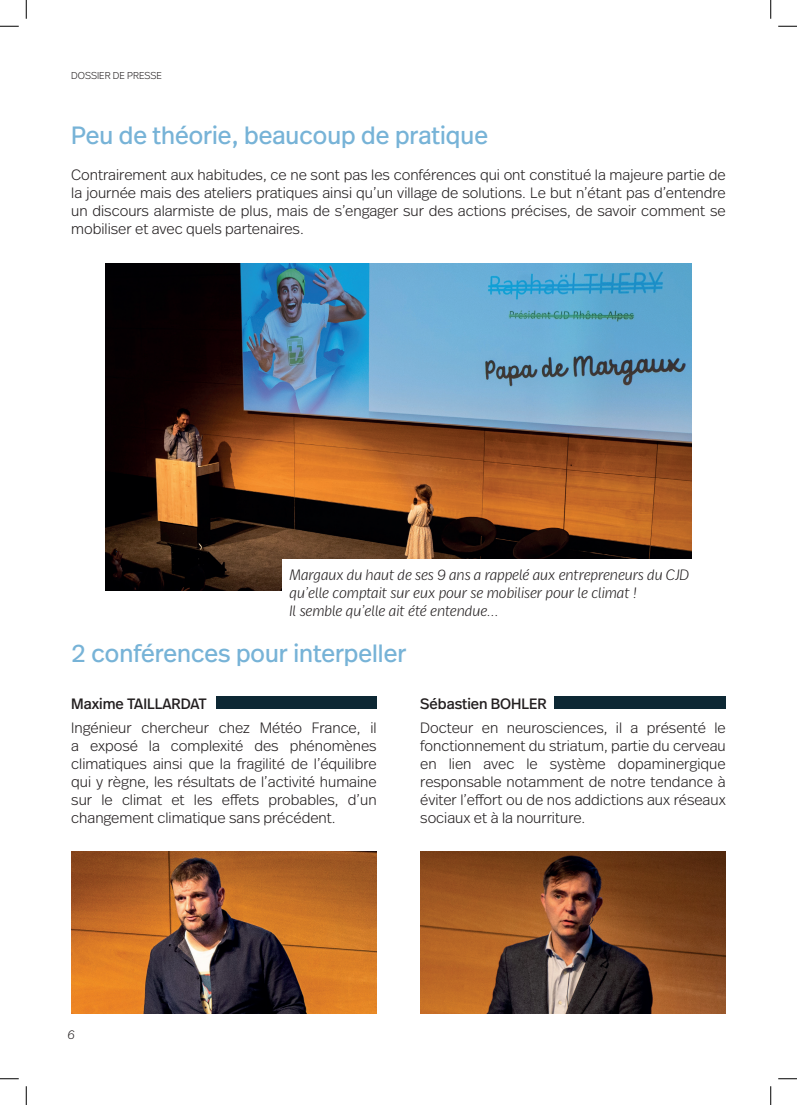
<style>
.page{position:relative;width:797px;height:1105px;background:#fff}
.page>*{position:absolute;margin:0;border:0;box-sizing:border-box;transform-origin:0 0}
.t1{font:25px "Real Head Pro";color:#77b3d7}
.t2{font:300 15px/18px "Real Head Pro";color:#231f20;text-align:justify}
.t3{font:italic 300 15px/18px "Real Head Pro";color:#231f20}
.t4{font:15px "Real Head Pro";color:#231f20}
.t5{font:italic 300 12.5px "Real Head Pro";color:#231f20}
.t6{font:300 10px "Real Head Pro";color:#231f20}
</style>
<div class="page">
<img style="left:105px;top:264px;width:586px;height:326px">
<div style="left:282px;top:560px;width:414px;height:65px;background:#fff"></div>
<img style="left:71px;top:852px;width:306px;height:161px">
<img style="left:420px;top:852px;width:305px;height:161px">
<div style="left:216px;top:697px;width:161px;height:12px;background:#0d2834"></div>
<div style="left:554px;top:697px;width:171px;height:12px;background:#0d2834"></div>
<svg style="left:0;top:25px;width:19px;height:2px"></svg>
<svg style="left:778px;top:25px;width:19px;height:2px"></svg>
<svg style="left:0;top:1078px;width:19px;height:1px"></svg>
<svg style="left:778px;top:1078px;width:19px;height:1px"></svg>
<svg style="left:25px;top:0;width:2px;height:19px"></svg>
<svg style="left:25px;top:1086px;width:2px;height:19px"></svg>
<svg style="left:770px;top:0;width:1px;height:19px"></svg>
<svg style="left:770px;top:1086px;width:1px;height:19px"></svg>
<p class="t6" style="left:71px;top:69px;width:92px">DOSSIER DE PRESSE</p>
<h1 class="t1" style="left:71px;top:118px;width:418px">Peu de théorie, beaucoup de pratique</h1>
<p class="t2" style="left:71px;top:165px;width:656px">Contrairement aux habitudes, ce ne sont pas les conférences qui ont constitué la majeure partie de la journée mais des ateliers pratiques ainsi qu’un village de solutions. Le but n’étant pas d’entendre un discours alarmiste de plus, mais de s’engager sur des actions précises, de savoir comment se mobiliser et avec quels partenaires.</p>
<p class="t3" style="left:289px;top:565px;width:401px">Margaux du haut de ses 9 ans a rappelé aux entrepreneurs du CJD qu’elle comptait sur eux pour se mobiliser pour le climat !<br>Il semble qu’elle ait été entendue…</p>
<h1 class="t1" style="left:71px;top:636px;width:336px">2 conférences pour interpeller</h1>
<p class="t4" style="left:71px;top:693px;width:137px">Maxime TAILLARDAT</p>
<p class="t4" style="left:420px;top:693px;width:128px">Sébastien BOHLER</p>
<p class="t2" style="left:420px;top:718px;width:307px">Docteur en neurosciences, il a présenté le fonctionnement du striatum, partie du cerveau en lien avec le système dopaminergique responsable notamment de notre tendance à éviter l’effort ou de nos addictions aux réseaux sociaux et à la nourriture.</p>
<p class="t2" style="left:71px;top:718px;width:307px">Ingénieur chercheur chez Météo France, il a exposé la complexité des phénomènes climatiques ainsi que la fragilité de l’équilibre qui y règne, les résultats de l’activité humaine sur le climat et les effets probables, d’un changement climatique sans précédent.</p>
<p class="t5" style="left:68px;top:1025px;width:9px">6</p>
</div>
